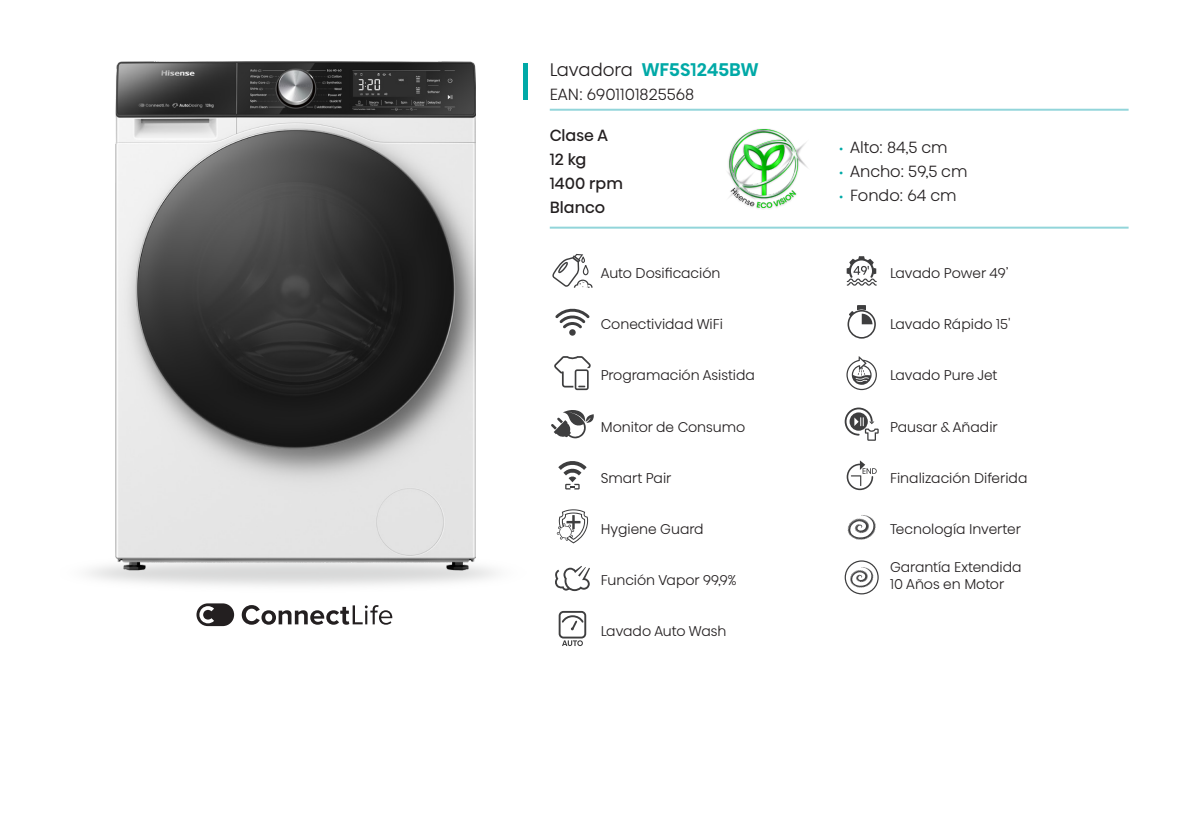
<style>
.page{position:relative;width:1191px;height:840px;background:#fff}
.page>*{position:absolute;margin:0;border:0;box-sizing:border-box;transform-origin:0 0}
.t1{font:500 18px "Hisense Alfabet";color:#00a9a7}
.t2{font:300 16px "Hisense Alfabet";color:#231f20}
.t3{font:16px/24px "Hisense Alfabet";color:#231f20}
.t4{font:300 14px/16.8px "Hisense Alfabet";color:#231f20}
.s1{font-weight:300;color:#231f20}
.s2{font-size:12px;color:#00a9a7}
</style>
<div class="page">
<img style="left:88px;top:565px;width:408px;height:21px">
<div style="left:522px;top:63px;width:5px;height:36px;background:#00a9a7"></div>
<hr style="left:550px;top:109px;width:578px;height:2px;background:#92d5da">
<hr style="left:550px;top:226px;width:578px;height:2px;background:#92d5da">
<svg style="left:552px;top:254px;width:40px;height:34px"></svg>
<svg style="left:846px;top:256px;width:30px;height:29px"></svg>
<svg style="left:555px;top:308px;width:34px;height:27px"></svg>
<svg style="left:847px;top:305px;width:29px;height:33px"></svg>
<svg style="left:554px;top:356px;width:37px;height:34px"></svg>
<svg style="left:846px;top:356px;width:31px;height:34px"></svg>
<svg style="left:551px;top:410px;width:43px;height:28px"></svg>
<svg style="left:844px;top:407px;width:34px;height:33px"></svg>
<svg style="left:558px;top:461px;width:28px;height:28px"></svg>
<svg style="left:846px;top:460px;width:30px;height:30px"></svg>
<svg style="left:556px;top:509px;width:32px;height:34px"></svg>
<hr style="left:566px;top:520px;width:14px;height:3px;background:#3e3e3f">
<hr style="left:572px;top:515px;width:3px;height:14px;background:#3e3e3f">
<svg style="left:847px;top:515px;width:29px;height:24px"></svg>
<svg style="left:555px;top:566px;width:35px;height:24px"></svg>
<svg style="left:844px;top:560px;width:34px;height:34px"></svg>
<svg style="left:562px;top:640px;width:21px;height:5px"></svg>
<div style="left:558px;top:610px;width:28px;height:28px;border:2px solid #3e3e3f;border-radius:4px"></div>
<svg style="left:560px;top:614px;width:25px;height:16px"></svg>
<img style="left:115px;top:61px;width:361px;height:508px">
<svg style="left:242px;top:605px;width:150px;height:19px"></svg>
<svg style="left:196px;top:603px;width:38px;height:22px"></svg>
<div style="left:724px;top:128px;width:87px;height:82px;background:#231f20;opacity:.2"></div>
<img style="left:724px;top:129px;width:86px;height:78px">
<p class="t1" style="left:550px;top:57px;width:210px"><span class="s1">Lavadora</span> WF5S1245BW</p>
<p class="t2" style="left:550px;top:80px;width:146px">EAN: 6901101825568</p>
<p class="t3" style="left:550px;top:121px;width:75px">Clase A<br>12 kg<br>1400 rpm<br>Blanco</p>
<p class="t2" style="left:839px;top:132px;width:110px"><span class="s2">•</span> Alto: 84,5 cm</p>
<p class="t2" style="left:839px;top:156px;width:130px"><span class="s2">•</span> Ancho: 59,5 cm</p>
<p class="t2" style="left:839px;top:180px;width:119px"><span class="s2">•</span> Fondo: 64 cm</p>
<p class="t4" style="left:601px;top:262px;width:121px">Auto Dosificación</p>
<p class="t4" style="left:890px;top:262px;width:120px">Lavado Power 49’</p>
<p class="t4" style="left:601px;top:314px;width:124px">Conectividad WiFi</p>
<p class="t4" style="left:890px;top:314px;width:122px">Lavado Rápido 15'</p>
<p class="t4" style="left:601px;top:365px;width:156px">Programación Asistida</p>
<p class="t4" style="left:890px;top:365px;width:109px">Lavado Pure Jet</p>
<p class="t4" style="left:601px;top:416px;width:146px">Monitor de Consumo</p>
<p class="t4" style="left:890px;top:416px;width:109px">Pausar &amp; Añadir</p>
<p class="t4" style="left:601px;top:467px;width:72px">Smart Pair</p>
<p class="t4" style="left:890px;top:467px;width:139px">Finalización Diferida</p>
<p class="t4" style="left:601px;top:518px;width:104px">Hygiene Guard</p>
<p class="t4" style="left:890px;top:518px;width:132px">Tecnología Inverter</p>
<p class="t4" style="left:601px;top:569px;width:137px">Función Vapor 99,9%</p>
<p class="t4" style="left:890px;top:556px;width:133px">Garantía Extendida<br>10 Años en Motor</p>
<p class="t4" style="left:601px;top:620px;width:127px">Lavado Auto Wash</p>
</div>
